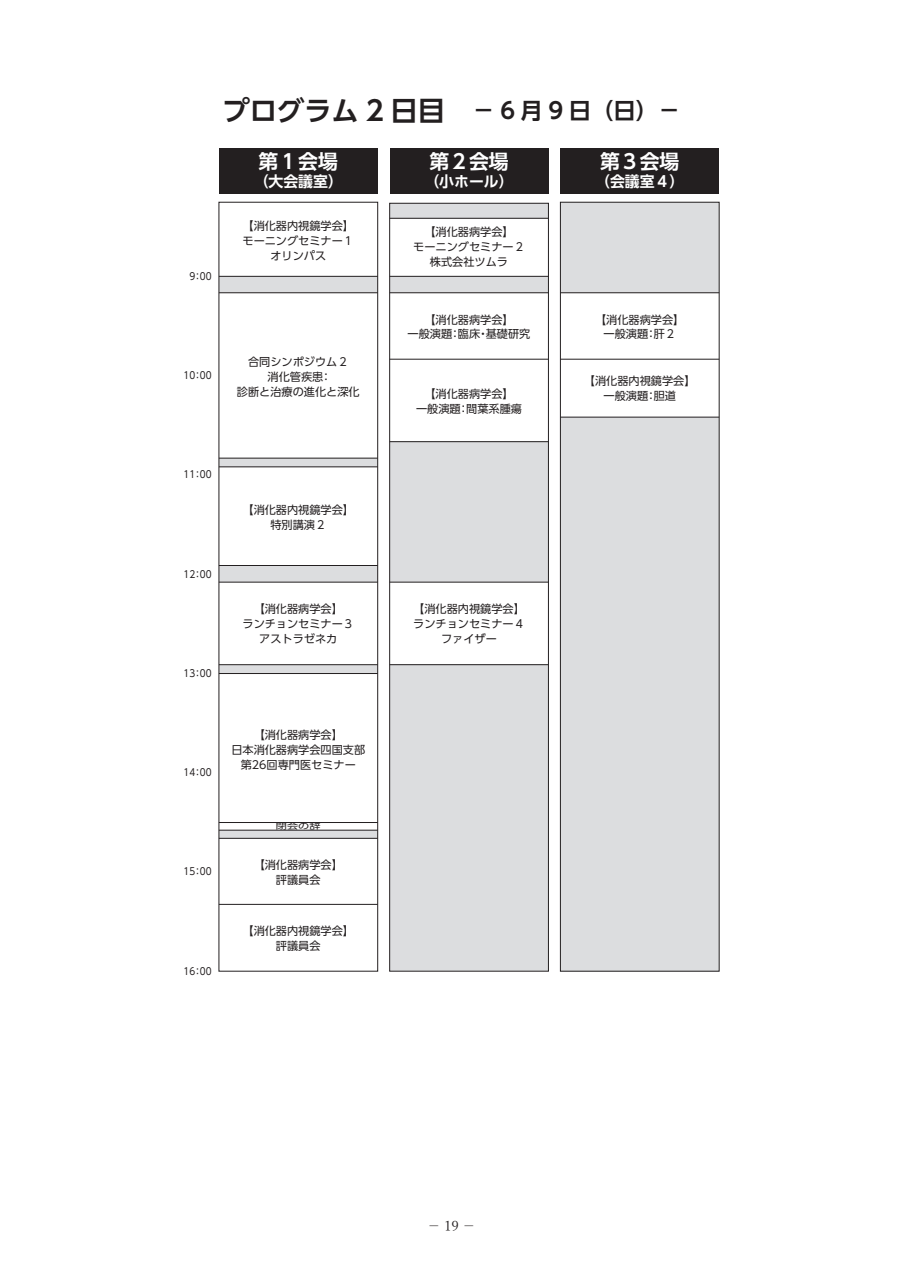
<style>
.page{position:relative;width:903px;height:1275px;background:#fff}
.page>*{position:absolute;margin:0;border:0;box-sizing:border-box;transform-origin:0 0}
.t1{font:700 27.3px "UD Shin Go Pr 6 De";color:#231f20}
.t2{font:700 19.78px "UD Shin Go Pr 6 De";color:#fff}
.t3{font:700 14.88px "UD Shin Go Pr 6 De";color:#fff}
.t4{font:13.65px "Yu Mincho";color:#231f20}
.t5{font:11.2px/14.9px "UD Shin Go Pr 6";color:#231f20;text-align:center}
.t6{font:9.97px "UD Shin Go Pr 6";color:#231f20;scale:.9 1}
.t7{font:7.88px "UD Shin Go Pr 6";color:#231f20;scale:1.43 1}
.s1{font-size:22.4px}
</style>
<div class="page">
<div style="left:219px;top:565px;width:159px;height:17px;background:#dcdddf"></div>
<div style="left:219px;top:458px;width:159px;height:9px;background:#dcdddf"></div>
<div style="left:219px;top:276px;width:159px;height:17px;background:#dcdddf"></div>
<div style="left:390px;top:276px;width:158px;height:17px;background:#dcdddf"></div>
<div style="left:390px;top:203px;width:158px;height:15px;background:#dcdddf"></div>
<div style="left:560px;top:202px;width:159px;height:91px;background:#dcdddf"></div>
<div style="left:560px;top:417px;width:159px;height:554px;background:#dcdddf"></div>
<div style="left:219px;top:665px;width:159px;height:8px;background:#dcdddf"></div>
<div style="left:390px;top:665px;width:158px;height:306px;background:#dcdddf"></div>
<div style="left:390px;top:442px;width:158px;height:140px;background:#dcdddf"></div>
<div style="left:219px;top:830px;width:159px;height:8px;background:#dcdddf"></div>
<div style="left:219px;top:202px;width:159px;height:769px;border:1px solid #231f20"></div>
<hr style="left:219px;top:276px;width:159px;height:1px;background:#231f20">
<div style="left:389px;top:203px;width:160px;height:768px;border:1px solid #231f20"></div>
<hr style="left:390px;top:218px;width:158px;height:1px;background:#231f20">
<div style="left:560px;top:202px;width:159px;height:769px;border:1px solid #231f20"></div>
<div style="left:219px;top:148px;width:159px;height:46px;background:#231f20"></div>
<div style="left:390px;top:148px;width:158px;height:46px;background:#231f20"></div>
<div style="left:560px;top:148px;width:159px;height:46px;background:#231f20"></div>
<hr style="left:219px;top:292px;width:159px;height:1px;background:#231f20">
<hr style="left:390px;top:276px;width:158px;height:1px;background:#231f20">
<hr style="left:390px;top:292px;width:158px;height:1px;background:#231f20">
<hr style="left:560px;top:292px;width:159px;height:1px;background:#231f20">
<hr style="left:219px;top:458px;width:159px;height:1px;background:#231f20">
<hr style="left:219px;top:565px;width:159px;height:1px;background:#231f20">
<hr style="left:219px;top:582px;width:159px;height:1px;background:#231f20">
<hr style="left:219px;top:664px;width:159px;height:1px;background:#231f20">
<hr style="left:219px;top:673px;width:159px;height:1px;background:#231f20">
<hr style="left:390px;top:664px;width:158px;height:1px;background:#231f20">
<hr style="left:219px;top:830px;width:159px;height:1px;background:#231f20">
<hr style="left:219px;top:838px;width:159px;height:1px;background:#231f20">
<hr style="left:219px;top:822px;width:159px;height:1px;background:#231f20">
<hr style="left:219px;top:904px;width:159px;height:1px;background:#231f20">
<hr style="left:390px;top:582px;width:158px;height:1px;background:#231f20">
<hr style="left:390px;top:441px;width:158px;height:1px;background:#231f20">
<hr style="left:390px;top:359px;width:158px;height:1px;background:#231f20">
<hr style="left:560px;top:359px;width:159px;height:1px;background:#231f20">
<hr style="left:560px;top:417px;width:159px;height:1px;background:#231f20">
<hr style="left:219px;top:467px;width:159px;height:1px;background:#231f20">
<p class="t6" style="left:189px;top:268px;width:26px">9：00</p>
<p class="t6" style="left:184px;top:367px;width:33px">10：00</p>
<h1 class="t1" style="left:222px;top:88px;width:459px">プログラム 2 日目　<span class="s1">－ 6 月 9 日（日）－</span></h1>
<h2 class="t2" style="left:259px;top:145px;width:81px">第１会場</h2>
<h3 class="t3" style="left:254px;top:169px;width:91px">（大会議室）</h3>
<h2 class="t2" style="left:429px;top:145px;width:81px">第２会場</h2>
<h3 class="t3" style="left:424px;top:169px;width:91px">（小ホール）</h3>
<h2 class="t2" style="left:600px;top:145px;width:81px">第３会場</h2>
<h3 class="t3" style="left:595px;top:169px;width:91px">（会議室４）</h3>
<p class="t5" style="left:242px;top:218px;width:113px">【消化器内視鏡学会】モーニングセミナー１オリンパス</p>
<p class="t5" style="left:237px;top:354px;width:124px">合同シンポジウム２<br>消化管疾患：<br>診断と治療の進化と深化</p>
<p class="t5" style="left:413px;top:224px;width:113px">【消化器病学会】<br>モーニングセミナー２株式会社ツムラ</p>
<p class="t5" style="left:408px;top:311px;width:124px">【消化器病学会】<br>一般演題：臨床・基礎研究</p>
<p class="t5" style="left:416px;top:386px;width:108px">【消化器病学会】<br>一般演題：間葉系腫瘍</p>
<p class="t5" style="left:595px;top:311px;width:91px">【消化器病学会】一般演題：肝２</p>
<p class="t5" style="left:584px;top:373px;width:113px">【消化器内視鏡学会】一般演題：胆道</p>
<p class="t6" style="left:184px;top:466px;width:33px">11：00</p>
<p class="t6" style="left:184px;top:566px;width:33px">12：00</p>
<p class="t6" style="left:184px;top:665px;width:33px">13：00</p>
<p class="t6" style="left:184px;top:764px;width:33px">14：00</p>
<p class="t6" style="left:184px;top:863px;width:33px">15：00</p>
<p class="t6" style="left:184px;top:963px;width:33px">16：00</p>
<p class="t5" style="left:242px;top:502px;width:113px">【消化器内視鏡学会】特別講演２</p>
<p class="t5" style="left:242px;top:601px;width:113px">【消化器病学会】<br>ランチョンセミナー３アストラゼネカ</p>
<p class="t5" style="left:231px;top:727px;width:135px">【消化器病学会】<br>日本消化器病学会四国支部第26回専門医セミナー</p>
<p class="t7" style="left:276px;top:820px;width:33px">閉会の辞</p>
<p class="t5" style="left:254px;top:857px;width:91px">【消化器病学会】評議員会</p>
<p class="t5" style="left:242px;top:923px;width:113px">【消化器内視鏡学会】評議員会</p>
<p class="t5" style="left:413px;top:601px;width:113px">【消化器内視鏡学会】ランチョンセミナー４ファイザー</p>
<p class="t4" style="left:427px;top:1213px;width:50px">−19−</p>
</div>
